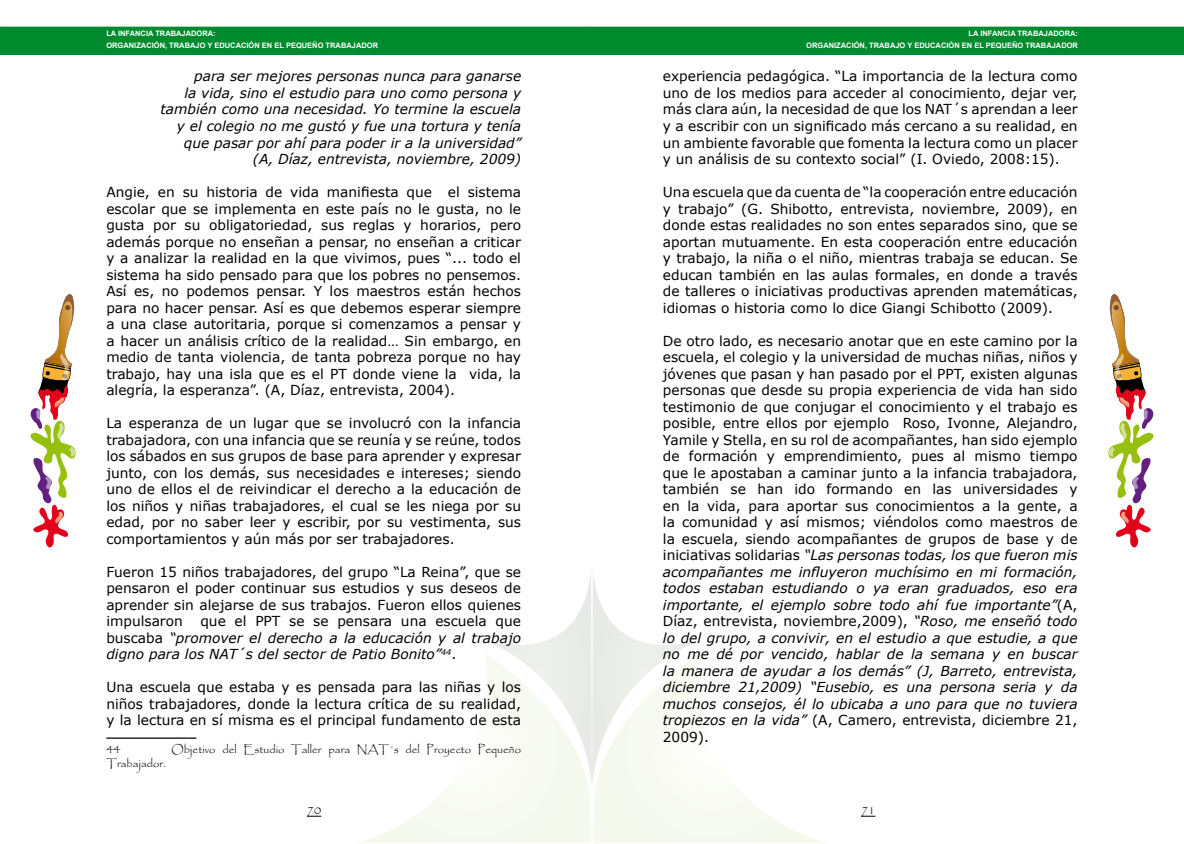
<style>
.page{position:relative;width:1184px;height:844px;background:#fff}
.page>*{position:absolute;margin:0;border:0;box-sizing:border-box;transform-origin:0 0}
.t1{font:13.75px/16.5px "Verdana";color:#000;text-align:justify}
.t2{font:italic 13.75px/16.5px "Verdana";color:#000;text-align:right}
.t3{font:12.5px "Papyrus";color:#000}
.t4{font:11.25px "Papyrus";color:#000}
.t5{font:700 7.5px/12px "Arial";color:#fff}
.s1{font-style:italic}
.s2{font-style:normal}
</style>
<div class="page">
<div style="left:0;top:27px;width:592px;height:28px;background:#008a2e"></div>
<div style="left:592px;top:27px;width:591px;height:27px;background:#008a2e"></div>
<div style="left:592px;top:27px;width:591px;height:28px;border:1px solid #008a2e"></div>
<svg style="left:307px;top:815px;width:14px;height:1px"></svg>
<svg style="left:861px;top:815px;width:14px;height:1px"></svg>
<svg style="left:1108px;top:294px;width:46px;height:254px"></svg>
<svg style="left:593px;top:655px;width:230px;height:187px"></svg>
<svg style="left:30px;top:294px;width:46px;height:254px"></svg>
<svg style="left:489px;top:572px;width:208px;height:225px"></svg>
<svg style="left:361px;top:654px;width:230px;height:188px"></svg>
<hr style="left:106px;top:737px;width:90px;height:1px;background:#000">
<p class="t5" style="left:106px;top:28px;width:273px">LA INFANCIA TRABAJADORA:<br>ORGANIZACIÓN, TRABAJO Y EDUCACIÓN EN EL PEQUEÑO TRABAJADOR</p>
<p class="t5" style="left:806px;top:28px;width:273px;text-align:right">LA INFANCIA TRABAJADORA:<br>ORGANIZACIÓN, TRABAJO Y EDUCACIÓN EN EL PEQUEÑO TRABAJADOR</p>
<p class="t2" style="left:160px;top:68px;width:362px">para ser mejores personas nunca para ganarse<br>la vida, sino el estudio para uno como persona y también como una necesidad. Yo termine la escuela y el colegio no me gustó y fue una tortura y tenía que pasar por ahí para poder ir a la universidad” (A, Díaz, entrevista, noviembre, 2009)</p>
<p class="t1" style="left:106px;top:183px;width:416px">Angie, en su historia de vida manifiesta que el sistema escolar que se implementa en este país no le gusta, no le gusta por su obligatoriedad, sus reglas y horarios, pero además porque no enseñan a pensar, no enseñan a criticar y a analizar la realidad en la que vivimos, pues “... todo el sistema ha sido pensado para que los pobres no pensemos.<br>Así es, no podemos pensar. Y los maestros están hechos para no hacer pensar. Así es que debemos esperar siempre a una clase autoritaria, porque si comenzamos a pensar y a hacer un análisis crítico de la realidad… Sin embargo, en medio de tanta violencia, de tanta pobreza porque no hay trabajo, hay una isla que es el PT donde viene la vida, la alegría, la esperanza”. (A, Díaz, entrevista, 2004).</p>
<p class="t1" style="left:106px;top:414px;width:416px">La esperanza de un lugar que se involucró con la infancia trabajadora, con una infancia que se reunía y se reúne, todos los sábados en sus grupos de base para aprender y expresar junto, con los demás, sus necesidades e intereses; siendo uno de ellos el de reivindicar el derecho a la educación de los niños y niñas trabajadores, el cual se les niega por su edad, por no saber leer y escribir, por su vestimenta, sus comportamientos y aún más por ser trabajadores.</p>
<p class="t1" style="left:106px;top:563px;width:416px">Fueron 15 niños trabajadores, del grupo “La Reina”, que se pensaron el poder continuar sus estudios y sus deseos de aprender sin alejarse de sus trabajos. Fueron ellos quienes impulsaron</p>
<p class="t1" style="left:663px;top:68px;width:416px">experiencia pedagógica. “La importancia de la lectura como uno de los medios para acceder al conocimiento, dejar ver, más clara aún, la necesidad de que los NAT´s aprendan a leer y a escribir con un significado más cercano a su realidad, en un ambiente favorable que fomenta la lectura como un placer y un análisis de su contexto social” (I. Oviedo, 2008:15).</p>
<p class="t1" style="left:663px;top:183px;width:416px">Una escuela que da cuenta de “la cooperación entre educación y trabajo” (G. Shibotto, entrevista, noviembre, 2009), en donde estas realidades no son entes separados sino, que se aportan mutuamente. En esta cooperación entre educación y trabajo, la niña o el niño, mientras trabaja se educan. Se educan también en las aulas formales, en donde a través de talleres o iniciativas productivas aprenden matemáticas, idiomas o historia como lo dice Giangi Schibotto (2009).</p>
<p class="t1" style="left:663px;top:332px;width:416px">De otro lado, es necesario anotar que en este camino por la escuela, el colegio y la universidad de muchas niñas, niños y jóvenes que pasan y han pasado por el PPT, existen algunas personas que desde su propia experiencia de vida han sido testimonio de que conjugar el conocimiento y el trabajo es posible, entre ellos por ejemplo Roso, Ivonne, Alejandro, Yamile y Stella, en su rol de acompañantes, han sido ejemplo de formación y emprendimiento, pues al mismo tiempo que le apostaban a caminar junto a la infancia trabajadora, también se han ido formando en las universidades y en la vida, para aportar sus conocimientos a la gente, a la comunidad y así mismos; viéndolos como maestros de la escuela, siendo acompañantes de grupos de base y de iniciativas solidarias <span class="s1">“Las personas todas, los que fueron mis acompañantes me influyeron muchísimo en mi formación, todos estaban estudiando o ya eran graduados, eso era importante, el ejemplo sobre todo ahí fue importante”</span>(A, Díaz, entrevista, noviembre,2009), <span class="s1">“Roso, me enseñó todo lo del grupo, a convivir, en el estudio a que estudie, a que no me dé por vencido, hablar de la semana y en buscar la manera de ayudar a los demás” (J, Barreto, entrevista, diciembre 21,2009) “Eusebio, es una persona seria y da muchos consejos, él lo ubicaba a uno para que no tuviera tropiezos en la vida”</span> (A, Camero, entrevista, diciembre 21, 2009).</p>
<p class="t2" style="left:106px;top:612px;width:416px;text-align:justify;text-indent:94px"><span class="s2">que el PPT se se pensara una escuela que buscaba</span> “promover el derecho a la educación y al trabajo digno para los NAT´s del sector de Patio Bonito”<sup>44</sup><span class="s2">.</span></p>
<p class="t1" style="left:106px;top:678px;width:416px">Una escuela que estaba y es pensada para las niñas y los niños trabajadores, donde la lectura crítica de su realidad, y la lectura en sí misma es el principal fundamento de esta</p>
<p class="t3" style="left:106px;top:741px;width:16px">44</p>
<p class="t4" style="left:171px;top:742px;width:351px">Objetivo del Estudio Taller para NAT´s del Proyecto Pequeño</p>
<p class="t4" style="left:106px;top:756px;width:61px">Trabajador.</p>
<p class="t3" style="left:307px;top:801px;width:16px">70</p>
<p class="t3" style="left:861px;top:801px;width:16px">71</p>
</div>
